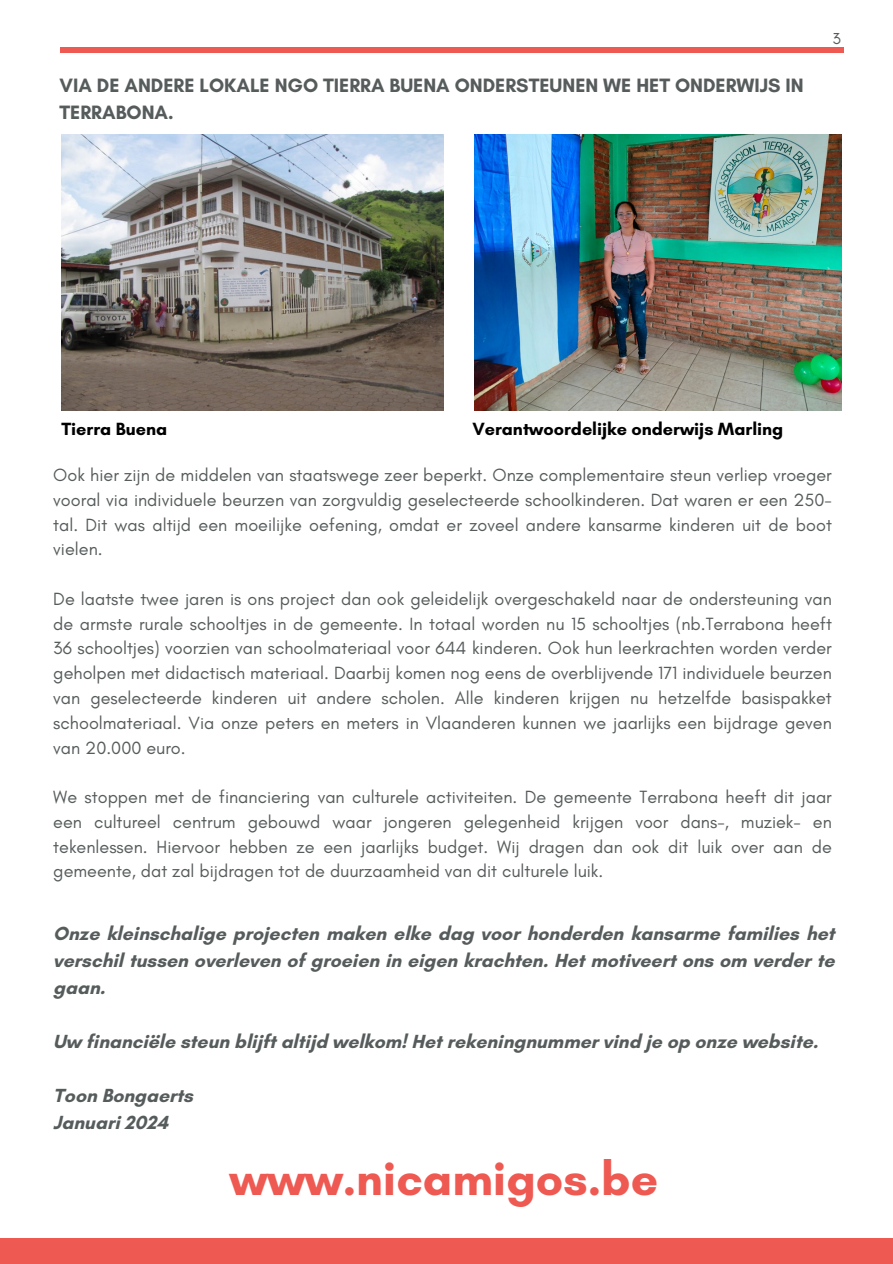
<style>
.page{position:relative;width:893px;height:1264px;background:#fff}
.page>*{position:absolute;margin:0;border:0;box-sizing:border-box;transform-origin:0 0}
.t1{font:700 48px "Glacial Indifference";color:#ee5952}
.t2{font:700 19.65px/27px "Glacial Indifference";color:#565b5b}
.t3{font:700 19.35px/27px "Glacial Indifference";color:#565b5b;text-align:justify}
.t4{font:18px/24.8px "Glacial Indifference";color:#565b5b;text-align:justify}
.t5{font:700 18px "Glacial Indifference";color:#000}
.t6{font:16.2px "Glacial Indifference";color:#565b5b}
</style>
<div class="page">
<div style="left:60px;top:47px;width:783px;height:6px;background:#ee5952"></div>
<div style="left:0;top:1238px;width:892px;height:25px;background:#ee5952"></div>
<img style="left:474px;top:134px;width:367px;height:276px">
<img style="left:61px;top:134px;width:382px;height:276px">
<p class="t2" style="left:59px;top:71px;width:745px">VIA DE ANDERE LOKALE NGO TIERRA BUENA ONDERSTEUNEN WE HET ONDERWIJS IN<br>TERRABONA.</p>
<h3 class="t6" style="left:832px;top:28px;width:10px">3</h3>
<h3 class="t5" style="left:61px;top:418px;width:107px">Tierra Buena</h3>
<h1 class="t5" style="left:472px;top:418px;width:312px">Verantwoordelijke onderwijs Marling</h1>
<p class="t4" style="left:53px;top:462px;width:780px">Ook hier zijn de middelen van staatswege zeer beperkt. Onze complementaire steun verliep vroeger vooral via individuele beurzen van zorgvuldig geselecteerde schoolkinderen. Dat waren er een 250- tal. Dit was altijd een moeilijke oefening, omdat er zoveel andere kansarme kinderen uit de boot vielen.</p>
<p class="t4" style="left:53px;top:586px;width:780px">De laatste twee jaren is ons project dan ook geleidelijk overgeschakeld naar de ondersteuning van de armste rurale schooltjes in de gemeente. In totaal worden nu 15 schooltjes (nb.Terrabona heeft 36 schooltjes) voorzien van schoolmateriaal voor 644 kinderen. Ook hun leerkrachten worden verder geholpen met didactisch materiaal. Daarbij komen nog eens de overblijvende 171 individuele beurzen van geselecteerde kinderen uit andere scholen. Alle kinderen krijgen nu hetzelfde basispakket schoolmateriaal. Via onze peters en meters in Vlaanderen kunnen we jaarlijks een bijdrage geven van 20.000 euro.</p>
<h3 class="t4" style="left:53px;top:784px;width:780px">We stoppen met de financiering van culturele activiteiten. De gemeente Terrabona heeft dit jaar een cultureel centrum gebouwd waar jongeren gelegenheid krijgen voor dans-, muziek- en tekenlessen. Hiervoor hebben ze een jaarlijks budget. Wij dragen dan ook dit luik over aan de gemeente, dat zal bijdragen tot de duurzaamheid van dit culturele luik.</h3>
<h3 class="t3" style="left:53px;top:919px;width:782px">Onze kleinschalige projecten maken elke dag voor honderden kansarme families het verschil tussen overleven of groeien in eigen krachten. Het motiveert ons om verder te gaan.</h3>
<p class="t3" style="left:53px;top:1027px;width:766px">Uw financiële steun blijft altijd welkom! Het rekeningnummer vind je op onze website.</p>
<p class="t3" style="left:53px;top:1081px;width:141px">Toon Bongaerts<br>Januari 2024</p>
<h3 class="t1" style="left:230px;top:1149px;width:430px">www.nicamigos.be</h3>
</div>
